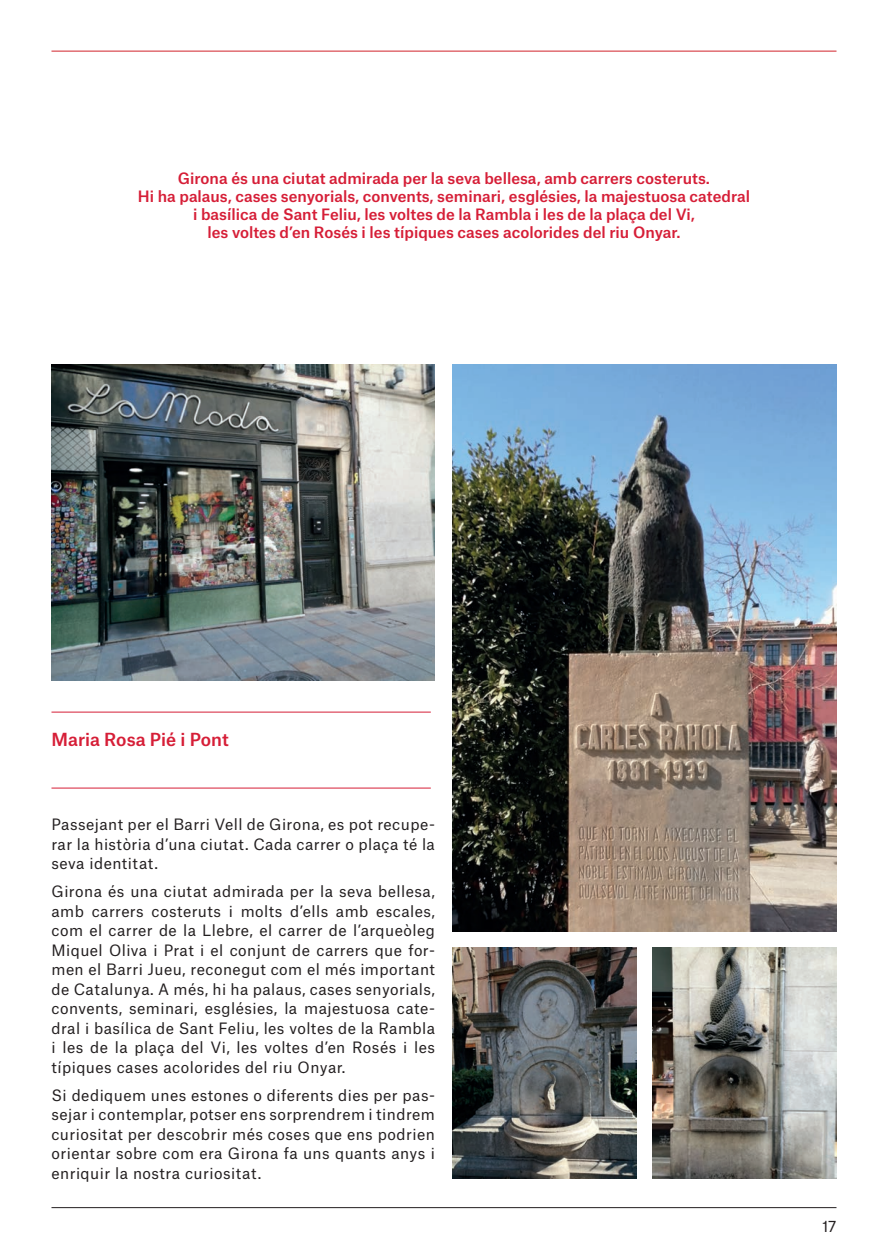
<style>
.page{position:relative;width:888px;height:1258px;background:#fff}
.page>*{position:absolute;margin:0;border:0;box-sizing:border-box;transform-origin:0 0}
.t1{font:500 17.25px "Atlas Grotesk";color:#d61e37}
.texto_corrido{font:15px/19.5px "Atlas Grotesk";letter-spacing:.03em;color:#231f20;text-align:justify}
.t2{font:500 15px/18px "Atlas Grotesk";color:#d61e37;text-align:center}
</style>
<div class="page">
<hr style="left:51px;top:1207px;width:785px;height:1px;background:#231f20">
<hr style="left:51px;top:51px;width:785px;height:1px;background:#d1232a">
<hr style="left:51px;top:712px;width:380px;height:1px;background:#d61e37">
<hr style="left:51px;top:788px;width:380px;height:1px;background:#d61e37">
<img style="left:51px;top:365px;width:384px;height:316px">
<img style="left:452px;top:365px;width:384px;height:567px">
<img style="left:452px;top:948px;width:184px;height:231px">
<img style="left:652px;top:948px;width:184px;height:231px">
<p class="t2" style="left:138px;top:167px;width:614px">Girona és una ciutat admirada per la seva bellesa, amb carrers costeruts.<br>Hi ha palaus, cases senyorials, convents, seminari, esglésies, la majestuosa catedral i basílica de Sant Feliu, les voltes de la Rambla i les de la plaça del Vi,<br>les voltes d’en Rosés i les típiques cases acolorides del riu Onyar.</p>
<p class="t1" style="left:51px;top:726px;width:179px">Maria Rosa Pié i Pont</p>
<p class="texto_corrido" style="left:51px;top:813px;width:385px">Passejant per el Barri Vell de Girona, es pot recupe&shy;rar la història d’una ciutat. Cada carrer o plaça té la seva identitat.</p>
<p class="texto_corrido" style="left:51px;top:880px;width:385px">Girona és una ciutat admirada per la seva bellesa, amb carrers costeruts i molts d’ells amb escales, com el carrer de la Llebre, el carrer de l’arqueòleg Miquel Oliva i Prat i el conjunt de carrers que for&shy;men el Barri Jueu, reconegut com el més important de Catalunya. A més, hi ha palaus, cases senyorials, convents, seminari, esglésies, la majestuosa cate&shy;dral i basílica de Sant Feliu, les voltes de la Rambla i les de la plaça del Vi, les voltes d’en Rosés i les típiques cases acolorides del riu Onyar.</p>
<p class="texto_corrido" style="left:51px;top:1084px;width:385px">Si dediquem unes estones o diferents dies per pas&shy;sejar i contemplar, potser ens sorprendrem i tindrem curiositat per descobrir més coses que ens podrien orientar sobre com era Girona fa uns quants anys i enriquir la nostra curiositat.</p>
<p class="texto_corrido" style="left:822px;top:1214px;width:16px">17</p>
</div>
